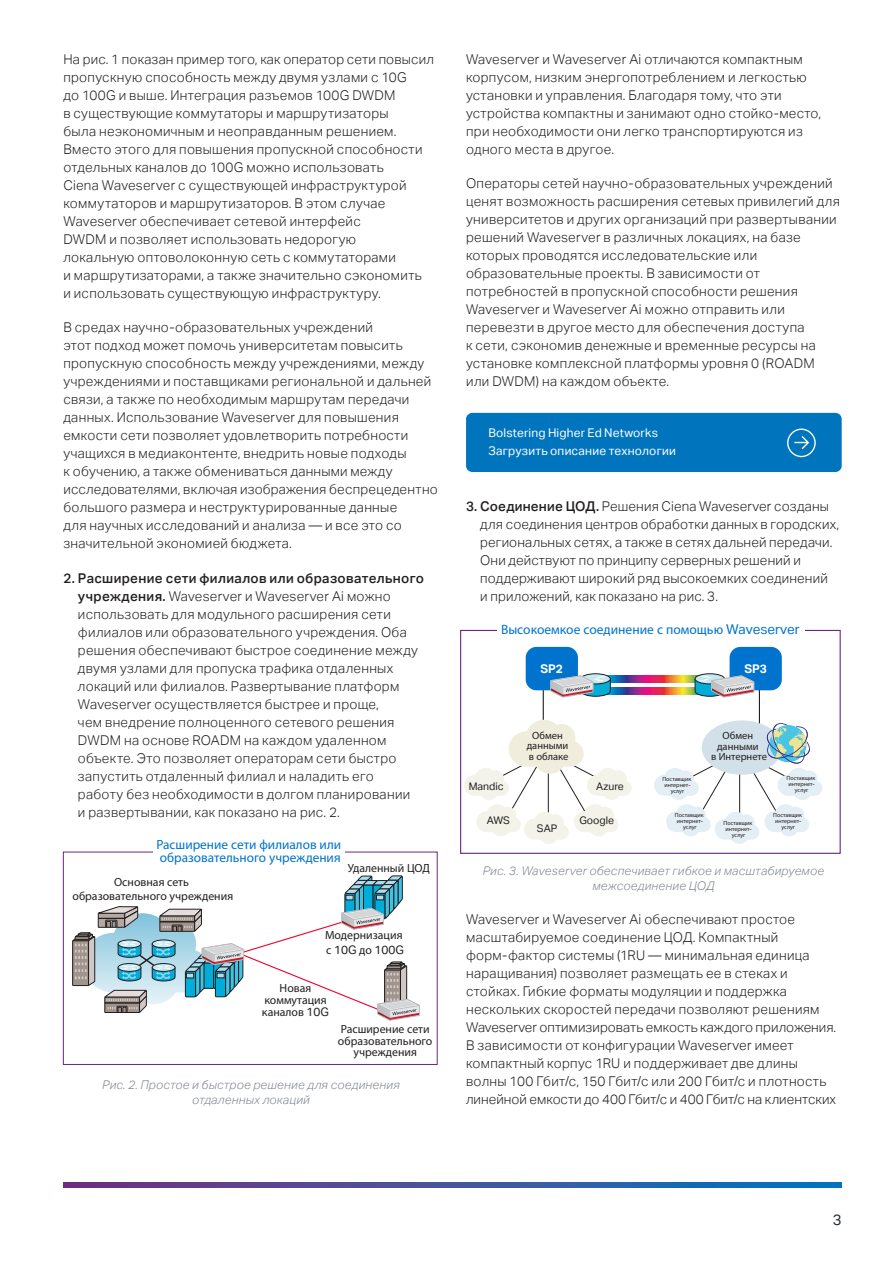
<style>
.page{position:relative;width:893px;height:1263px;background:#fff}
.page>*{position:absolute;margin:0;border:0;box-sizing:border-box;transform-origin:0 0}
.t1{font:15px "Aktiv Grotesk";color:#252f37}
.Body_Copy{font:300 13.5px/18px "Aktiv Grotesk";letter-spacing:.02em;color:#231f20}
.t2{font:13.5px "Myriad Pro";color:#0073ce}
.t3{font:13.35px/13.4px "Myriad Pro";color:#0073ce}
.Figure_Caption{font:italic 300 12px/15px "Aktiv Grotesk";letter-spacing:.015em;color:#808790;text-align:center}
.Body_Copy-2{font:12px/18px "Aktiv Grotesk";letter-spacing:.015em;color:#fff}
.t4{font:700 12px "Aktiv Grotesk";color:#fff}
.t5{font:11.85px/11.9px "Myriad Pro";color:#231f20;text-align:center}
.t6{font:11.85px "Aktiv Grotesk";color:#231f20}
.t7{font:10.5px/10.5px "Myriad Pro";color:#231f20;text-align:center}
.t8{font:10.5px "Aktiv Grotesk";color:#231f20}
.t9{font:6px/6px "Myriad Pro";color:#231f20;text-align:center}
.s1{font-weight:500}
.s2{font-family:"Myriad Pro"}
.s3{font-family:"Aktiv Grotesk"}
</style>
<div class="page">
<svg style="left:63px;top:1183px;width:779px;height:4px;background:#3f539d"></svg>
<div style="left:63px;top:851px;width:375px;height:214px;border:1px solid #6e2581"></div>
<div style="left:154px;top:840px;width:191px;height:24px;background:#fff"></div>
<div style="left:72px;top:940px;width:17px;height:46px;border:1px solid #231f20"></div>
<svg style="left:73px;top:875px;width:347px;height:146px"></svg>
<div style="left:466px;top:413px;width:376px;height:59px;background:#0075be;border-radius:6px"></div>
<svg style="left:787px;top:428px;width:29px;height:29px"></svg>
<hr style="left:543px;top:688px;width:1px;height:32px;background:#231f20">
<hr style="left:759px;top:688px;width:1px;height:38px;background:#231f20">
<div style="left:526px;top:647px;width:52px;height:43px;background:#0073ce;border-radius:11px"></div>
<div style="left:730px;top:647px;width:52px;height:43px;background:#0073ce;border-radius:11px"></div>
<div style="left:460px;top:630px;width:381px;height:224px;border:1px solid #6e2581"></div>
<div style="left:497px;top:621px;width:307px;height:22px;background:#fff"></div>
<svg style="left:611px;top:676px;width:83px;height:7px"></svg>
<svg style="left:611px;top:688px;width:83px;height:6px"></svg>
<div style="left:580px;top:673px;width:31px;height:11px;border:1px solid #231f20;border-radius:50%"></div>
<svg style="left:550px;top:675px;width:61px;height:23px"></svg>
<div style="left:695px;top:673px;width:30px;height:11px;border:1px solid #231f20;border-radius:50%"></div>
<svg style="left:694px;top:675px;width:60px;height:23px"></svg>
<svg style="left:464px;top:720px;width:168px;height:124px"></svg>
<svg style="left:654px;top:723px;width:168px;height:121px"></svg>
<p class="Body_Copy" style="left:63px;top:50px;width:372px">На рис. 1 показан пример того, как оператор сети повысил пропускную способность между двумя узлами с 10G<br>до 100G и выше. Интеграция разъемов 100G DWDM<br>в существующие коммутаторы и маршрутизаторы<br>была неэкономичным и неоправданным решением.<br>Вместо этого для повышения пропускной способности отдельных каналов до 100G можно использовать<br>Ciena Waveserver с существующей инфраструктурой коммутаторов и маршрутизаторов. В этом случае Waveserver обеспечивает сетевой интерфейс<br>DWDM и позволяет использовать недорогую<br>локальную оптоволоконную сеть с коммутаторами<br>и маршрутизаторами, а также значительно сэкономить<br>и использовать существующую инфраструктуру.</p>
<p class="Body_Copy" style="left:63px;top:319px;width:376px">В средах научно-образовательных учреждений<br>этот подход может помочь университетам повысить пропускную способность между учреждениями, между учреждениями и поставщиками региональной и дальней связи, а также по необходимым маршрутам передачи данных. Использование Waveserver для повышения емкости сети позволяет удовлетворить потребности учащихся в медиаконтенте, внедрить новые подходы<br>к обучению, а также обмениваться данными между исследователями, включая изображения беспрецедентно большого размера и неструктурированные данные<br>для научных исследований и анализа — и все это со значительной экономией бюджета.</p>
<p class="Body_Copy" style="left:78px;top:569px;width:348px;text-indent:-15px"><span class="s1">2. Расширение сети филиалов или образовательного учреждения.</span> Waveserver и Waveserver Ai можно использовать для модульного расширения сети филиалов или образовательного учреждения. Оба решения обеспечивают быстрое соединение между двумя узлами для пропуска трафика отдаленных локаций или филиалов. Развертывание платформ Waveserver осуществляется быстрее и проще,<br>чем внедрение полноценного сетевого решения DWDM на основе ROADM на каждом удаленном объекте. Это позволяет операторам сети быстро запустить отдаленный филиал и наладить его<br>работу без необходимости в долгом планировании<br>и развертывании, как показано на рис. 2.</p>
<p class="t3" style="left:156px;top:838px;width:186px">Расширение сети филиалов или образовательного учреждения</p>
<p class="t5" style="left:73px;top:874px;width:162px;line-height:14.2px">Основная сеть образовательного учреждения</p>
<p class="t5" style="left:348px;top:861px;width:84px">Удаленный ЦОД</p>
<p class="t5" style="left:325px;top:929px;width:79px">Модернизация</p>
<p class="t6" style="left:326px;top:942px;width:79px"><span class="s2">с</span> 10G <span class="s2">до</span> 100G</p>
<p class="t5" style="left:262px;top:982px;width:69px">Новая коммутация каналов <span class="s3">10G</span></p>
<p class="t5" style="left:338px;top:1022px;width:96px">Расширение сети образовательного учреждения</p>
<p class="Figure_Caption" style="left:102px;top:1077px;width:299px">Рис. 2. Простое и быстрое решение для соединения отдаленных локаций</p>
<p class="Body_Copy" style="left:466px;top:50px;width:357px">Waveserver и Waveserver Ai отличаются компактным корпусом, низким энергопотреблением и легкостью установки и управления. Благодаря тому, что эти устройства компактны и занимают одно стойко-место, при необходимости они легко транспортируются из одного места в другое.</p>
<p class="Body_Copy" style="left:466px;top:175px;width:375px">Операторы сетей научно-образовательных учреждений ценят возможность расширения сетевых привилегий для университетов и других организаций при развертывании решений Waveserver в различных локациях, на базе которых проводятся исследовательские или образовательные проекты. В зависимости от потребностей в пропускной способности решения Waveserver и Waveserver Ai можно отправить или перевезти в другое место для обеспечения доступа<br>к сети, сэкономив денежные и временные ресурсы на установке комплексной платформы уровня 0 (ROADM или DWDM) на каждом объекте.</p>
<p class="Body_Copy-2" style="left:488px;top:424px;width:189px">Bolstering Higher Ed Networks<br>Загрузить описание технологии</p>
<p class="Body_Copy" style="left:480px;top:497px;width:361px;text-indent:-14px"><span class="s1">3. Соединение ЦОД.</span> Решения Ciena Waveserver созданы для соединения центров обработки данных в городских, региональных сетях, а также в сетях дальней передачи.<br>Они действуют по принципу серверных решений и поддерживают широкий ряд высокоемких соединений<br>и приложений, как показано на рис. 3.</p>
<p class="t2" style="left:501px;top:621px;width:300px">Высокоемкое соединение с помощью <span class="s3">Waveserver</span></p>
<p class="t4" style="left:541px;top:661px;width:24px">SP2</p>
<p class="t4" style="left:744px;top:661px;width:24px">SP3</p>
<p class="t7" style="left:527px;top:730px;width:43px">Обмен данными в облаке</p>
<p class="t8" style="left:469px;top:780px;width:37px">Mandic</p>
<p class="t8" style="left:596px;top:780px;width:29px">Azure</p>
<p class="t8" style="left:487px;top:814px;width:25px">AWS</p>
<p class="t8" style="left:579px;top:814px;width:36px">Google</p>
<p class="t8" style="left:537px;top:822px;width:22px">SAP</p>
<p class="t7" style="left:711px;top:730px;width:57px">Обмен данными<br>в Интернете</p>
<p class="t9" style="left:787px;top:775px;width:30px">Поставщик интернет&shy;услуг</p>
<p class="t9" style="left:662px;top:776px;width:30px">Поставщик интернет&shy;услуг</p>
<p class="t9" style="left:675px;top:812px;width:30px">Поставщик интернет&shy;услуг</p>
<p class="t9" style="left:724px;top:819px;width:30px">Поставщик интернет&shy;услуг</p>
<p class="t9" style="left:773px;top:811px;width:30px">Поставщик интернет&shy;услуг</p>
<p class="Figure_Caption" style="left:483px;top:863px;width:343px">Рис. 3. Waveserver обеспечивает гибкое и масштабируемое межсоединение ЦОД</p>
<p class="Body_Copy" style="left:466px;top:910px;width:372px">Waveserver и Waveserver Ai обеспечивают простое масштабируемое соединение ЦОД. Компактный форм-фактор системы (1RU — минимальная единица наращивания) позволяет размещать ее в стеках и стойках. Гибкие форматы модуляции и поддержка нескольких скоростей передачи позволяют решениям Waveserver оптимизировать емкость каждого приложения.<br>В зависимости от конфигурации Waveserver имеет компактный корпус 1RU и поддерживает две длины волны 100 Гбит/с, 150 Гбит/с или 200 Гбит/с и плотность линейной емкости до 400 Гбит/с и 400 Гбит/с на клиентских</p>
<p class="t1" style="left:833px;top:1211px;width:10px">3</p>
</div>
